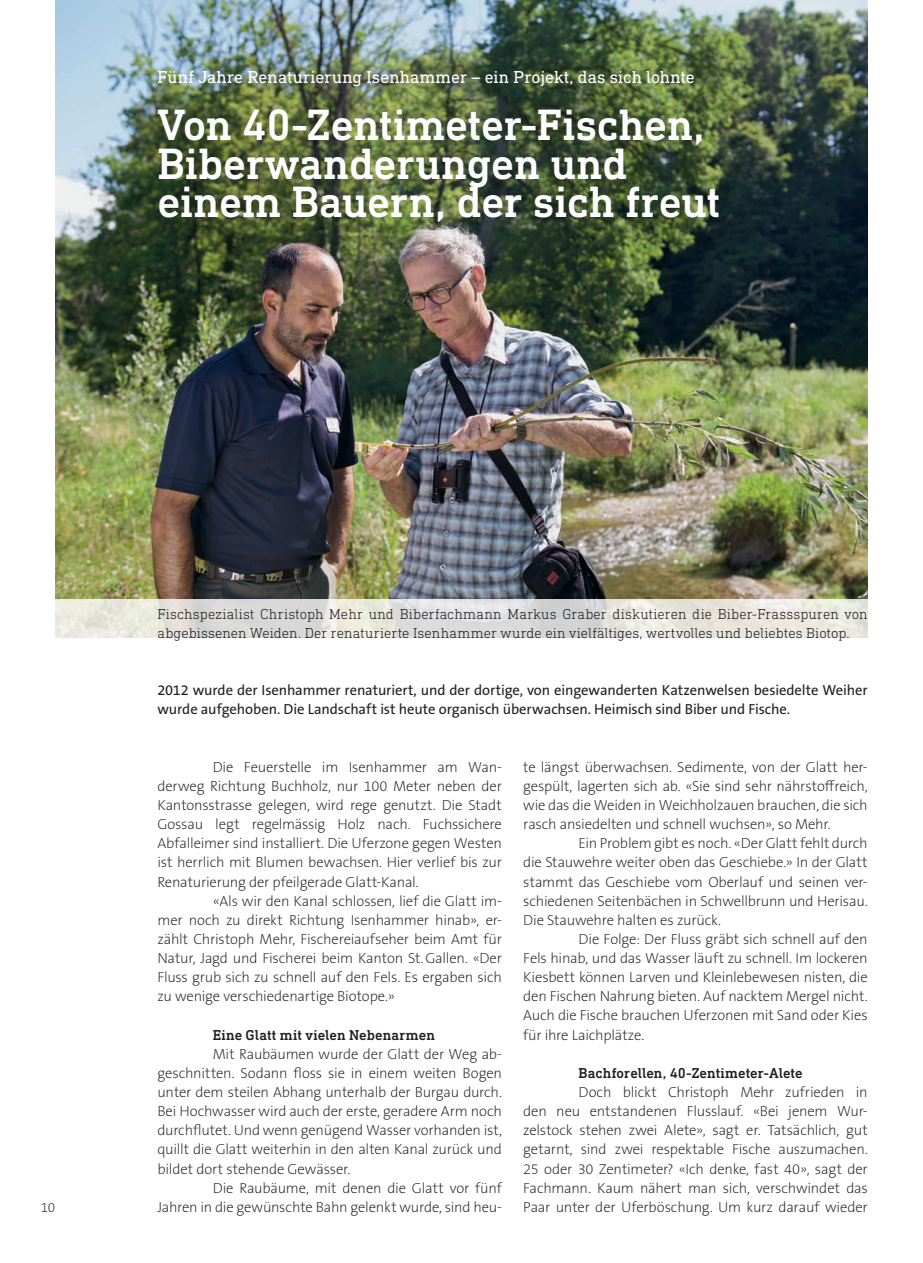
<style>
.page{position:relative;width:923px;height:1263px;background:#fff}
.page>*{position:absolute;margin:0;border:0;box-sizing:border-box;transform-origin:0 0}
.t1{font:500 44.7px/38.2px "DIN Next Slab Pro";letter-spacing:-.005em;color:#fff}
.t2{font:17.7px "DIN Next Slab Pro";letter-spacing:.005em;color:#fff}
.t3{font:200 14.7px/19.2px "The Sans B W2";letter-spacing:-.01em;color:#231f20;text-align:justify}
.t4{font:300 14.7px/19.2px "DIN Next Slab Pro";letter-spacing:.005em;color:#231f20}
.t5{font:14.7px/19.2px "The Sans B W5 Plain";letter-spacing:-.005em;color:#231f20}
.t6{font:500 14.7px "DIN Next Slab Pro";letter-spacing:.01em;color:#231f20}
.t7{font:200 13.5px "The Sans B W2";color:#231f20}
</style>
<div class="page">
<img style="left:55px;top:0;width:812px;height:600px">
<svg style="left:55px;top:600px;width:812px;height:38px"></svg>
<p class="t2" style="left:157px;top:67px;width:539px">Fünf Jahre Renaturierung Isenhammer – ein Projekt, das sich lohnte</p>
<h1 class="t1" style="left:157px;top:106px;width:565px">Von 40-Zentimeter-Fischen,<br>Biberwanderungen und einem Bauern, der sich freut</h1>
<p class="t7" style="left:41px;top:1199px;width:16px">10</p>
<p class="t4" style="left:157px;top:604px;width:712px">Fischspezialist Christoph Mehr und Biberfachmann Markus Graber diskutieren die Biber-Frassspuren von abgebissenen Weiden. Der renaturierte Isenhammer wurde ein vielfältiges, wertvolles und beliebtes Biotop.</p>
<p class="t5" style="left:157px;top:681px;width:712px">2012 wurde der Isenhammer renaturiert, und der dortige, von eingewanderten Katzenwelsen besiedelte Weiher wurde aufgehoben. Die Landschaft ist heute organisch überwachsen. Heimisch sind Biber und Fische.</p>
<p class="t3" style="left:157px;top:757px;width:346px;text-indent:55px">Die Feuerstelle im Isenhammer am Wan&shy;derweg Richtung Buchholz, nur 100 Meter neben der Kantonsstrasse gelegen, wird rege genutzt. Die Stadt Gossau legt regelmässig Holz nach. Fuchssichere Abfalleimer sind installiert. Die Uferzone gegen Westen ist herrlich mit Blumen bewachsen. Hier verlief bis zur Renaturierung der pfeilgerade Glatt-Kanal.</p>
<p class="t3" style="left:157px;top:891px;width:346px;text-indent:55px">«Als wir den Kanal schlossen, lief die Glatt im&shy;mer noch zu direkt Richtung Isenhammer hinab», er&shy;zählt Christoph Mehr, Fischereiaufseher beim Amt für Natur, Jagd und Fischerei beim Kanton St.Gallen. «Der Fluss grub sich zu schnell auf den Fels. Es ergaben sich zu wenige verschiedenartige Biotope.»</p>
<p class="t6" style="left:213px;top:1026px;width:224px">Eine Glatt mit vielen Nebenarmen</p>
<p class="t3" style="left:157px;top:1044px;width:346px;text-indent:55px">Mit Raubäumen wurde der Glatt der Weg ab&shy;geschnitten. Sodann floss sie in einem weiten Bogen unter dem steilen Abhang unterhalb der Burgau durch.<br>Bei Hochwasser wird auch der erste, geradere Arm noch durchflutet. Und wenn genügend Wasser vorhanden ist, quillt die Glatt weiterhin in den alten Kanal zurück und bildet dort stehende Gewässer.</p>
<p class="t3" style="left:157px;top:1178px;width:346px;text-align:right">Die Raubäume, mit denen die Glatt vor fünf<br>Jahren in die gewünschte Bahn gelenkt wurde, sind heu-</p>
<p class="t3" style="left:523px;top:757px;width:346px">te längst überwachsen. Sedimente, von der Glatt her&shy;gespült, lagerten sich ab. «Sie sind sehr nährstoffreich, wie das die Weiden in Weichholzauen brauchen, die sich rasch ansiedelten und schnell wuchsen», so Mehr.</p>
<p class="t3" style="left:523px;top:834px;width:346px;text-indent:55px">Ein Problem gibt es noch. «Der Glatt fehlt durch die Stauwehre weiter oben das Geschiebe.» In der Glatt stammt das Geschiebe vom Oberlauf und seinen ver&shy;schiedenen Seitenbächen in Schwellbrunn und Herisau.<br>Die Stauwehre halten es zurück.</p>
<p class="t3" style="left:523px;top:929px;width:346px;text-indent:55px">Die Folge: Der Fluss gräbt sich schnell auf den Fels hinab, und das Wasser läuft zu schnell. Im lockeren Kiesbett können Larven und Kleinlebewesen nisten, die den Fischen Nahrung bieten. Auf nacktem Mergel nicht.<br>Auch die Fische brauchen Uferzonen mit Sand oder Kies für ihre Laichplätze.</p>
<p class="t6" style="left:578px;top:1064px;width:226px">Bachforellen, 40-Zentimeter-Alete</p>
<p class="t3" style="left:523px;top:1082px;width:346px;text-indent:55px">Doch blickt Christoph Mehr zufrieden in den neu entstandenen Flusslauf. «Bei jenem Wur&shy;zelstock stehen zwei Alete», sagt er. Tatsächlich, gut getarnt, sind zwei respektable Fische auszumachen.<br>25 oder 30 Zentimeter? «Ich denke, fast 40», sagt der Fachmann. Kaum nähert man sich, verschwindet das Paar unter der Uferböschung. Um kurz darauf wieder</p>
</div>
